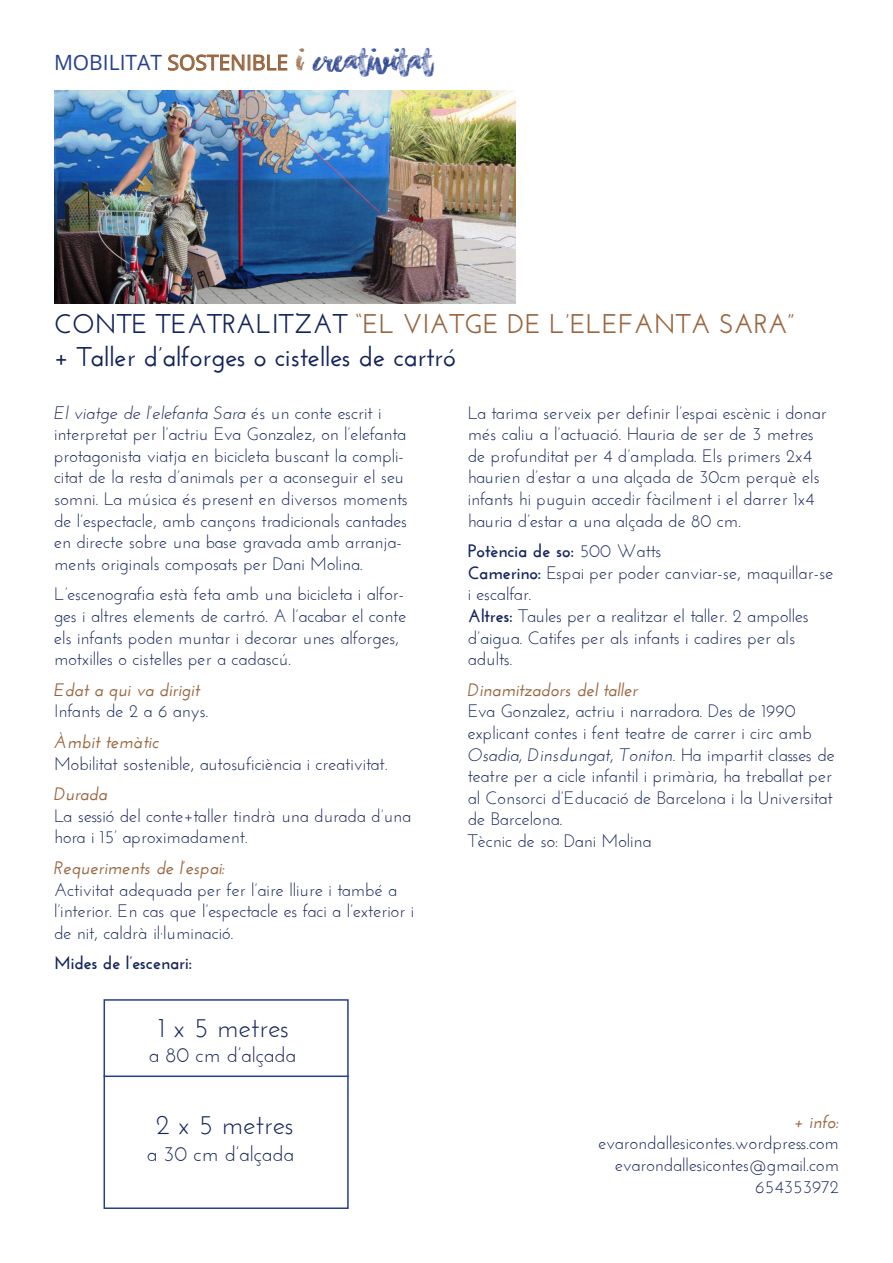
<style>
.page{position:relative;width:893px;height:1263px;background:#fff}
.page>*{position:absolute;margin:0;border:0;box-sizing:border-box;transform-origin:0 0}
.t1{font:40.95px "Chasing Embers";color:#253f8e}
.t2{font:27.6px "Josefin Sans";color:#13235b}
.t3{font:600 27px "Josefin Sans";color:#99653f}
.t4{font:600 27px "Josefin Sans";color:#13235b}
.t5{font:21px "Josefin Sans";color:#13235b}
.t6{font:21px "Open Sans";color:#99653f}
.t7{font:18px/21.6px "Josefin Sans";color:#13235b}
.t8{font:italic 600 18px "Josefin Sans";color:#99653f}
.t9{font:700 18px "Josefin Sans";color:#13235b}
.s1{color:#253f8e}
.s2{color:#99653f}
.s3{color:#13235b}
.s4{font-style:italic}
.s5{font-weight:400}
.s6{font-weight:700}
</style>
<div class="page">
<div style="left:104px;top:999px;width:245px;height:210px;border:2px solid #253f8e"></div>
<hr style="left:104px;top:1075px;width:245px;height:2px;background:#253f8e">
<img style="left:54px;top:90px;width:461px;height:214px">
<svg style="left:168px;top:54px;width:120px;height:17px"></svg>
<p class="t6" style="left:54px;top:48px;width:236px"><span class="s1">MOBILITAT</span> SOSTENIBLE</p>
<p class="t1" style="left:297px;top:43px;width:138px"><span class="s2">I</span> creativitat</p>
<p class="t3" style="left:54px;top:308px;width:742px"><span class="s3">CONTE TEATRALITZAT</span> “EL VIATGE DE L’ELEFANTA SARA”</p>
<p class="t4" style="left:54px;top:340px;width:403px">+ Taller d’alforges o cistelles de cartró</p>
<p class="t7" style="left:54px;top:401px;width:355px"><span class="s4">El viatge de l’elefanta Sara</span> és un conte escrit i interpretat per l’actriu Eva Gonzalez, on l’elefanta protagonista viatja en bicicleta buscant la compli&shy;citat de la resta d’animals per a aconseguir el seu somni. La música és present en diversos moments de l’espectacle, amb cançons tradicionals cantades en directe sobre una base gravada amb arranja&shy;ments originals composats per Dani Molina.</p>
<p class="t7" style="left:54px;top:583px;width:354px">L’escenografia està feta amb una bicicleta i alfor&shy;ges i altres elements de cartró. A l’acabar el conte els infants poden muntar i decorar unes alforges, motxilles o cistelles per a cadascú.</p>
<p class="t8" style="left:54px;top:679px;width:147px">Edat a qui va dirigit</p>
<p class="t7" style="left:54px;top:700px;width:156px">Infants de 2 a 6 anys.</p>
<p class="t8" style="left:54px;top:731px;width:106px">Àmbit temàtic</p>
<p class="t7" style="left:54px;top:752px;width:335px">Mobilitat sostenible, autosuficiència i creativitat.</p>
<p class="t8" style="left:54px;top:783px;width:55px">Durada</p>
<p class="t7" style="left:54px;top:805px;width:359px">La sessió del conte+taller tindrà una durada d’una hora i 15’ aproximadament.</p>
<p class="t8" style="left:54px;top:857px;width:173px">Requeriments de l’espai:</p>
<p class="t7" style="left:54px;top:878px;width:362px">Activitat adequada per fer l’aire lliure i també a l’interior. En cas que l’espectacle es faci a l’exterior i de nit, caldrà il·luminació.</p>
<p class="t9" style="left:54px;top:953px;width:140px">Mides de l’escenari:</p>
<p class="t2" style="left:158px;top:1010px;width:132px">1 x 5 metres</p>
<p class="t5" style="left:149px;top:1041px;width:149px">a 80 cm d’alçada</p>
<p class="t2" style="left:156px;top:1108px;width:139px">2 x 5 metres</p>
<p class="t5" style="left:147px;top:1141px;width:149px">a 30 cm d’alçada</p>
<p class="t7" style="left:468px;top:401px;width:361px">La tarima serveix per definir l’espai escènic i donar més caliu a l’actuació. Hauria de ser de 3 metres de profunditat per 4 d’amplada. Els primers 2x4 haurien d’estar a una alçada de 30cm perquè els infants hi puguin accedir fàcilment i el darrer 1x4 hauria d’estar a una alçada de 80 cm.</p>
<p class="t9" style="left:468px;top:540px;width:195px">Potència de so: <span class="s5">500 Watts</span></p>
<p class="t7" style="left:468px;top:562px;width:367px"><span class="s6">Camerino:</span> Espai per poder canviar-se, maquillar-se i escalfar.</p>
<p class="t7" style="left:468px;top:605px;width:342px"><span class="s6">Altres:</span> Taules per a realitzar el taller. 2 ampolles d’aigua. Catifes per als infants i cadires per als adults.</p>
<p class="t8" style="left:468px;top:679px;width:172px">Dinamitzadors del taller</p>
<p class="t7" style="left:468px;top:700px;width:369px">Eva Gonzalez, actriu i narradora. Des de 1990 explicant contes i fent teatre de carrer i circ amb <span class="s4">Osadia</span>, <span class="s4">Dinsdungat</span>, <span class="s4">Toniton</span>. Ha impartit classes de teatre per a cicle infantil i primària, ha treballat per al Consorci d’Educació de Barcelona i la Universitat de Barcelona.</p>
<p class="t7" style="left:468px;top:830px;width:185px">Tècnic de so: Dani Molina</p>
<p class="t8" style="left:794px;top:1111px;width:46px">+ info:</p>
<p class="t7" style="left:598px;top:1132px;width:242px">evarondallesicontes.wordpress.com</p>
<p class="t7" style="left:615px;top:1154px;width:225px">evarondallesicontes@gmail.com</p>
<p class="t7" style="left:755px;top:1175px;width:85px">654353972</p>
</div>
